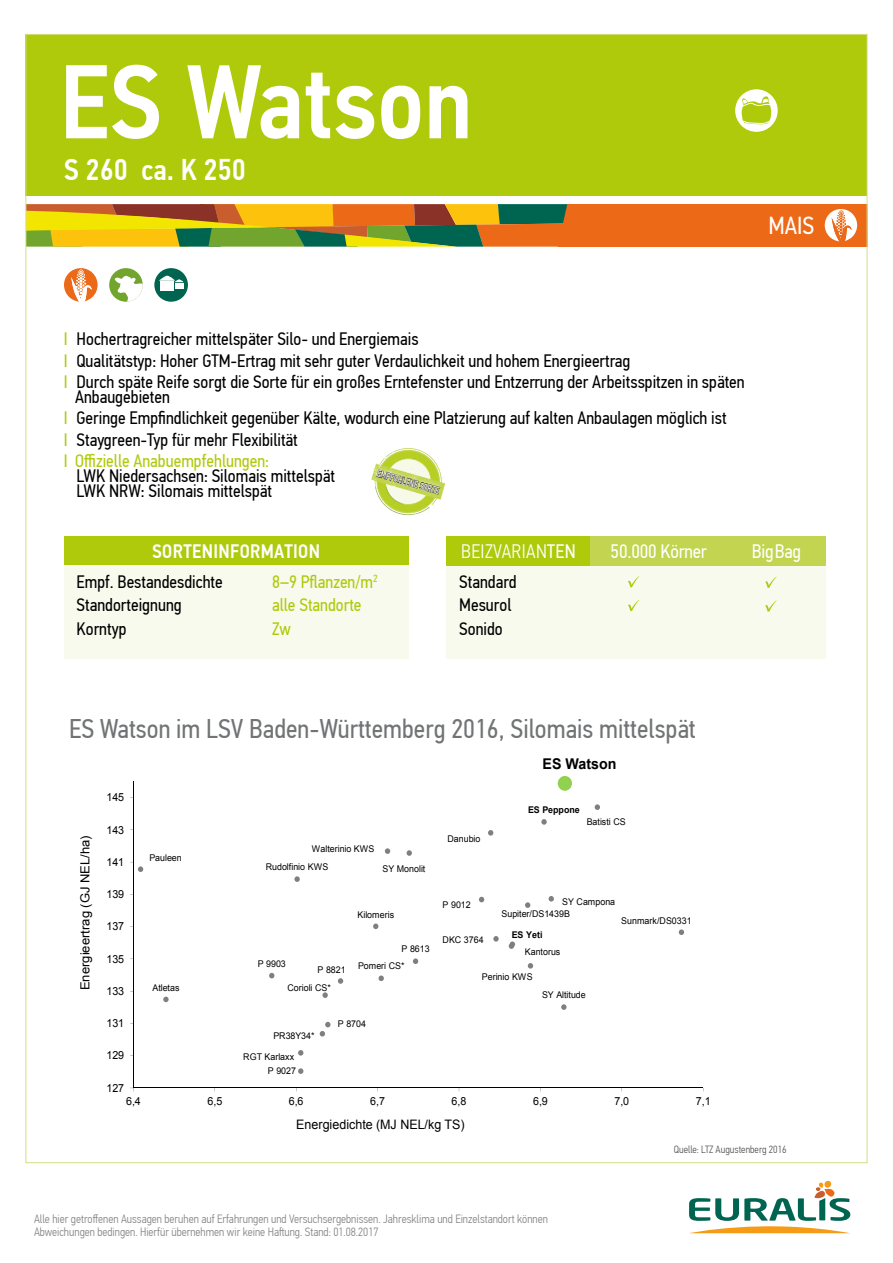
<style>
.page{position:relative;width:893px;height:1263px;background:#fff}
.page>*{position:absolute;margin:0;border:0;box-sizing:border-box;transform-origin:0 0}
.t1{font:500 105px "PF Din Text Cond Pro";color:#fff}
.t2{font:500 30px "PF Din Text Cond Pro";color:#fff}
.t3{font:27px "PF Din Text Cond Pro";color:#717374}
.t4{font:24.9px "PF Din Text Cond Pro";color:#fff}
.t5{font:19.5px "PF Din Text Cond Pro";letter-spacing:-.01em;color:#fff}
.t6{font:500 19.5px "PF Din Text Cond Pro";letter-spacing:.02em;color:#fff}
.t7{font:300 19.5px "PF Din Text Cond Pro";letter-spacing:.02em;color:#fff}
.t8{font:18px/21.5px "PF Din Text Cond Pro";color:#000}
.t9{font:18px "PF Din Text Cond Pro";color:#afca0b}
.t10{font:700 14.85px "Arial";color:#000;scale:.96 1}
.t11{font:13.05px "Arial";color:#000;scale:.96 1}
.t12{font:12.45px "Arial";color:#000;scale:1.04 1}
.t13{font:300 12px/13.5px "PF Din Text Cond Pro";color:#878787}
.t14{font:11.1px "Arial";color:#000;scale:.96 1}
.t15{font:300 10.5px "PF Din Text Cond Pro";color:#575756}
.t16{font:9.9px "PF Din Text Cond Pro";color:#fff;scale:.83 1}
.t17{font:9.3px "Arial";color:#000;scale:.96 1}
.t18{font:700 9.3px "Arial";letter-spacing:.005em;color:#000;scale:.96 1}
.s1{color:#afca0b}
.s2{font-weight:400}
</style>
<div class="page">
<div style="left:26px;top:34px;width:841px;height:162px;background:#afca0b"></div>
<svg style="left:689px;top:1181px;width:161px;height:52px"></svg>
<div style="left:64px;top:536px;width:344px;height:30px;background:#afca0b"></div>
<div style="left:64px;top:566px;width:344px;height:93px;background:#f8faed"></div>
<div style="left:446px;top:566px;width:380px;height:93px;background:#f8faed"></div>
<svg style="left:628px;top:576px;width:11px;height:12px"></svg>
<svg style="left:628px;top:600px;width:11px;height:11px"></svg>
<div style="left:446px;top:536px;width:144px;height:30px;background:#afca0b"></div>
<div style="left:590px;top:536px;width:137px;height:30px;background:#c2d450"></div>
<div style="left:727px;top:536px;width:99px;height:30px;background:#c2d450"></div>
<svg style="left:28px;top:204px;width:837px;height:43px;background:#c48522"></svg>
<svg style="left:154px;top:268px;width:34px;height:34px"></svg>
<svg style="left:64px;top:268px;width:34px;height:34px"></svg>
<div style="left:109px;top:268px;width:34px;height:34px;background:#71a52e;border-radius:50%"></div>
<svg style="left:115px;top:276px;width:28px;height:26px"></svg>
<svg style="left:765px;top:577px;width:12px;height:11px"></svg>
<svg style="left:765px;top:600px;width:12px;height:12px"></svg>
<div style="left:735px;top:89px;width:43px;height:43px;background:#fff;border-radius:50%"></div>
<svg style="left:740px;top:96px;width:31px;height:29px"></svg>
<hr style="left:133px;top:781px;width:1px;height:307px;background:#000">
<hr style="left:133px;top:1088px;width:570px;height:1px;background:#000">
<svg style="left:163px;top:996px;width:6px;height:6px"></svg>
<svg style="left:595px;top:804px;width:5px;height:6px"></svg>
<svg style="left:322px;top:992px;width:6px;height:6px"></svg>
<svg style="left:493px;top:936px;width:6px;height:5px"></svg>
<svg style="left:488px;top:830px;width:5px;height:6px"></svg>
<svg style="left:373px;top:923px;width:5px;height:6px"></svg>
<svg style="left:413px;top:958px;width:5px;height:6px"></svg>
<svg style="left:338px;top:978px;width:5px;height:6px"></svg>
<svg style="left:479px;top:897px;width:5px;height:5px"></svg>
<svg style="left:298px;top:1068px;width:5px;height:6px"></svg>
<svg style="left:269px;top:973px;width:5px;height:5px"></svg>
<svg style="left:320px;top:1022px;width:10px;height:14px"></svg>
<svg style="left:130px;top:862px;width:13px;height:10px"></svg>
<svg style="left:528px;top:963px;width:5px;height:5px"></svg>
<svg style="left:379px;top:975px;width:5px;height:6px"></svg>
<svg style="left:298px;top:1050px;width:5px;height:5px"></svg>
<svg style="left:294px;top:876px;width:6px;height:6px"></svg>
<svg style="left:561px;top:1004px;width:5px;height:6px"></svg>
<svg style="left:549px;top:896px;width:5px;height:5px"></svg>
<svg style="left:407px;top:850px;width:5px;height:6px"></svg>
<svg style="left:679px;top:929px;width:5px;height:6px"></svg>
<svg style="left:525px;top:902px;width:5px;height:6px"></svg>
<svg style="left:385px;top:848px;width:5px;height:6px"></svg>
<svg style="left:541px;top:819px;width:6px;height:6px"></svg>
<div style="left:558px;top:776px;width:14px;height:15px;background:#92d050;border-radius:50%"></div>
<svg style="left:509px;top:941px;width:6px;height:8px"></svg>
<svg style="left:371px;top:448px;width:74px;height:68px"></svg>
<h1 class="t1" style="left:60px;top:39px;width:415px">ES Watson</h1>
<h2 class="t2" style="left:64px;top:152px;width:183px">S 260 ca. K 250</h2>
<h3 class="t4" style="left:768px;top:211px;width:47px">MAIS</h3>
<p class="t8" style="left:64px;top:328px;width:682px"><span class="s1">I</span> Hochertragreicher mittelspäter Silo- und Energiemais<br><span class="s1">I</span> Qualitätstyp: Hoher GTM-Ertrag mit sehr guter Verdaulichkeit und hohem Energieertrag<br><span class="s1">I</span> Durch späte Reife sorgt die Sorte für ein großes Erntefenster und Entzerrung der Arbeitsspitzen in späten</p>
<p class="t8" style="left:64px;top:386px;width:664px;text-indent:11px">Anbaugebieten<br><span class="s1">I</span> Geringe Empfindlichkeit gegenüber Kälte, wodurch eine Platzierung auf kalten Anbaulagen möglich ist <span class="s1">I</span> Staygreen-Typ für mehr Flexibilität<br><span class="s1">I Offizielle Anabuempfehlungen:</span></p>
<p class="t8" style="left:77px;top:468px;width:260px;line-height:15px">LWK Niedersachsen: Silomais mittelspät<br>LWK NRW: Silomais mittelspät</p>
<p class="t16" style="left:379px;top:467px;width:79px;rotate:16deg">EMPFOHLENE SORTE</p>
<p class="t6" style="left:152px;top:540px;width:169px">SORTENINFORMATION</p>
<p class="t8" style="left:77px;top:571px;width:148px">Empf. Bestandesdichte</p>
<p class="t9" style="left:272px;top:571px;width:107px">8–9 Pflanzen/m<sup>2</sup></p>
<p class="t8" style="left:77px;top:594px;width:107px">Standorteignung</p>
<p class="t9" style="left:272px;top:594px;width:91px">alle Standorte</p>
<p class="t8" style="left:77px;top:618px;width:51px">Korntyp</p>
<p class="t9" style="left:272px;top:618px;width:20px">Zw</p>
<p class="t7" style="left:461px;top:540px;width:116px">BEIZVARIAN<span class="s2">TEN</span></p>
<p class="t5" style="left:611px;top:540px;width:98px">50.000 Körner</p>
<p class="t5" style="left:752px;top:540px;width:51px">BigBag</p>
<p class="t8" style="left:459px;top:570px;width:59px;line-height:23.7px">Standard<br>Mesurol<br>Sonido</p>
<h3 class="t3" style="left:69px;top:712px;width:628px">ES Watson im LSV Baden-Württemberg 2016, Silomais mittelspät</h3>
<p class="t12" style="left:77px;top:990px;width:150px;rotate:-90deg">Energieertrag (GJ NEL/ha)</p>
<p class="t14" style="left:106px;top:790px;width:20px">145</p>
<p class="t14" style="left:106px;top:822px;width:20px">143</p>
<p class="t14" style="left:106px;top:854px;width:20px">141</p>
<p class="t14" style="left:106px;top:887px;width:20px">139</p>
<p class="t14" style="left:106px;top:919px;width:20px">137</p>
<p class="t14" style="left:106px;top:951px;width:20px">135</p>
<p class="t14" style="left:106px;top:984px;width:20px">133</p>
<p class="t14" style="left:106px;top:1016px;width:20px">131</p>
<p class="t14" style="left:106px;top:1048px;width:20px">129</p>
<p class="t14" style="left:106px;top:1080px;width:20px">127</p>
<p class="t17" style="left:149px;top:852px;width:35px">Pauleen</p>
<p class="t17" style="left:152px;top:981px;width:30px">Atletas</p>
<p class="t10" style="left:543px;top:754px;width:78px">ES Watson</p>
<p class="t17" style="left:312px;top:843px;width:67px">Walterinio KWS</p>
<p class="t17" style="left:266px;top:861px;width:67px">Rudolfinio KWS</p>
<p class="t17" style="left:383px;top:863px;width:46px">SY Monolit</p>
<p class="t17" style="left:258px;top:957px;width:31px">P 9903</p>
<p class="t17" style="left:318px;top:964px;width:31px">P 8821</p>
<p class="t17" style="left:287px;top:982px;width:47px">Corioli CS*</p>
<p class="t17" style="left:358px;top:908px;width:40px">Kilomeris</p>
<p class="t17" style="left:402px;top:943px;width:31px">P 8613</p>
<p class="t17" style="left:358px;top:960px;width:50px">Pomeri CS*</p>
<p class="t17" style="left:273px;top:1029px;width:44px">PR38Y34*</p>
<p class="t17" style="left:243px;top:1050px;width:54px">RGT Karlaxx</p>
<p class="t17" style="left:268px;top:1065px;width:31px">P 9027</p>
<p class="t17" style="left:338px;top:1018px;width:31px">P 8704</p>
<p class="t18" style="left:528px;top:804px;width:56px">ES Peppone</p>
<p class="t17" style="left:448px;top:832px;width:36px">Danubio</p>
<p class="t17" style="left:587px;top:816px;width:42px">Batisti CS</p>
<p class="t17" style="left:443px;top:899px;width:31px">P 9012</p>
<p class="t17" style="left:443px;top:934px;width:44px">DKC 3764</p>
<p class="t17" style="left:562px;top:895px;width:57px">SY Campona</p>
<p class="t17" style="left:502px;top:907px;width:73px">Supiter/DS1439B</p>
<p class="t18" style="left:512px;top:929px;width:33px">ES Yeti</p>
<p class="t17" style="left:525px;top:945px;width:38px">Kantorus</p>
<p class="t17" style="left:621px;top:914px;width:75px">Sunmark/DS0331</p>
<p class="t17" style="left:482px;top:971px;width:54px">Perinio KWS</p>
<p class="t17" style="left:542px;top:989px;width:47px">SY Altitude</p>
<p class="t14" style="left:126px;top:1094px;width:17px">6,4</p>
<p class="t14" style="left:207px;top:1094px;width:17px">6,5</p>
<p class="t14" style="left:289px;top:1094px;width:17px">6,6</p>
<p class="t14" style="left:370px;top:1094px;width:17px">6,7</p>
<p class="t14" style="left:452px;top:1094px;width:17px">6,8</p>
<p class="t14" style="left:533px;top:1094px;width:17px">6,9</p>
<p class="t14" style="left:614px;top:1094px;width:17px">7,0</p>
<p class="t14" style="left:696px;top:1094px;width:17px">7,1</p>
<p class="t11" style="left:296px;top:1116px;width:177px">Energiedichte (MJ NEL/kg TS)</p>
<p class="t15" style="left:674px;top:1143px;width:114px">Quelle: LTZ Augustenberg 2016</p>
<p class="t13" style="left:34px;top:1212px;width:515px">Alle hier getroffenen Aussagen beruhen auf Erfahrungen und Versuchsergebnissen. Jahresklima und Einzelstandort können<br>Abweichungen bedingen. Hierfür übernehmen wir keine Haftung. Stand: 01.08.2017</p>
</div>
